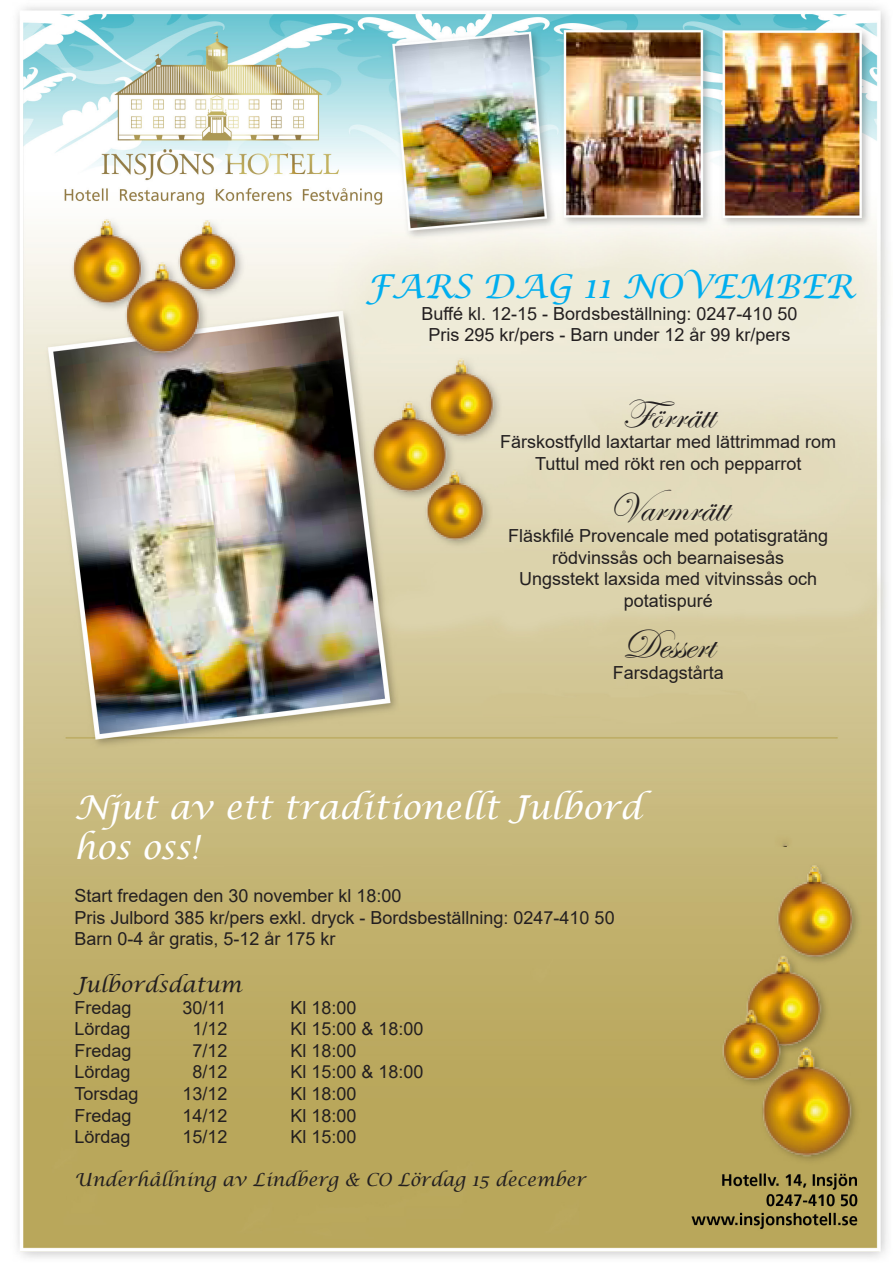
<style>
.page{position:relative;width:893px;height:1263px;background:#fff}
.page>*{position:absolute;margin:0;border:0;box-sizing:border-box;transform-origin:0 0}
.t1{font:42px "Edwardian Script ITC";color:#231f20}
.t2{font:italic 33px/39.6px "Lucida Calligraphy";color:#fff}
.t3{font:italic 33px "Lucida Calligraphy";color:#00aeef}
.t4{font:italic 21px "Lucida Calligraphy";color:#231f20}
.t5{font:18px "Arial";color:#231f20}
.t6{font:italic 18px "Lucida Calligraphy";color:#231f20}
</style>
<div class="page">
<img style="left:17px;top:6px;width:872px;height:1252px">
<p class="t3" style="left:366px;top:267px;width:489px">FARS DAG 11 NOVEMBER</p>
<p class="t5" style="left:422px;top:301px;width:377px">Buffé kl. 12-15 - Bordsbeställning: 0247-410 50</p>
<p class="t5" style="left:428px;top:323px;width:364px">Pris 295 kr/pers - Barn under 12 år 99 kr/pers</p>
<p class="t1" style="left:622px;top:391px;width:93px">Förrätt</p>
<p class="t5" style="left:500px;top:430px;width:338px">Färskostfylld laxtartar med lättrimmad rom</p>
<p class="t5" style="left:535px;top:451px;width:268px">Tuttul med rökt ren och pepparrot</p>
<p class="t1" style="left:608px;top:485px;width:122px">Varmrätt</p>
<p class="t5" style="left:508px;top:523px;width:322px">Fläskfilé Provencale med potatisgratäng</p>
<p class="t5" style="left:552px;top:545px;width:234px">rödvinssås och bearnaisesås</p>
<p class="t5" style="left:519px;top:567px;width:300px">Ungsstekt laxsida med vitvinssås och</p>
<p class="t5" style="left:624px;top:588px;width:91px">potatispuré</p>
<p class="t1" style="left:623px;top:621px;width:93px">Dessert</p>
<p class="t5" style="left:613px;top:660px;width:113px">Farsdagstårta</p>
<p class="t2" style="left:74px;top:789px;width:569px">Njut av ett traditionellt Julbord hos oss!</p>
<p class="t5" style="left:74px;top:883px;width:329px">Start fredagen den 30 november kl 18:00</p>
<p class="t5" style="left:74px;top:905px;width:542px">Pris Julbord 385 kr/pers exkl. dryck - Bordsbeställning: 0247-410 50</p>
<p class="t5" style="left:74px;top:926px;width:263px">Barn 0-4 år gratis, 5-12 år 175 kr</p>
<p class="t4" style="left:74px;top:972px;width:169px">Julbordsdatum</p>
<p class="t5" style="left:74px;top:995px;width:59px">Fredag</p>
<p class="t5" style="left:182px;top:995px;width:45px">30/11</p>
<p class="t5" style="left:290px;top:995px;width:68px">Kl 18:00</p>
<p class="t5" style="left:74px;top:1016px;width:58px">Lördag</p>
<p class="t5" style="left:192px;top:1016px;width:37px">1/12</p>
<p class="t5" style="left:290px;top:1016px;width:135px">Kl 15:00 &amp; 18:00</p>
<p class="t5" style="left:74px;top:1038px;width:59px">Fredag</p>
<p class="t5" style="left:192px;top:1038px;width:37px">7/12</p>
<p class="t5" style="left:290px;top:1038px;width:68px">Kl 18:00</p>
<p class="t5" style="left:74px;top:1060px;width:58px">Lördag</p>
<p class="t5" style="left:192px;top:1060px;width:37px">8/12</p>
<p class="t5" style="left:290px;top:1060px;width:135px">Kl 15:00 &amp; 18:00</p>
<p class="t5" style="left:74px;top:1081px;width:66px">Torsdag</p>
<p class="t5" style="left:182px;top:1081px;width:47px">13/12</p>
<p class="t5" style="left:290px;top:1081px;width:68px">Kl 18:00</p>
<p class="t5" style="left:74px;top:1103px;width:59px">Fredag</p>
<p class="t5" style="left:182px;top:1103px;width:47px">14/12</p>
<p class="t5" style="left:290px;top:1103px;width:68px">Kl 18:00</p>
<p class="t5" style="left:74px;top:1124px;width:58px">Lördag</p>
<p class="t5" style="left:182px;top:1124px;width:47px">15/12</p>
<p class="t5" style="left:290px;top:1124px;width:68px">Kl 15:00</p>
<p class="t6" style="left:74px;top:1169px;width:513px">Underhållning av Lindberg &amp; CO Lördag 15 december</p>
</div>
